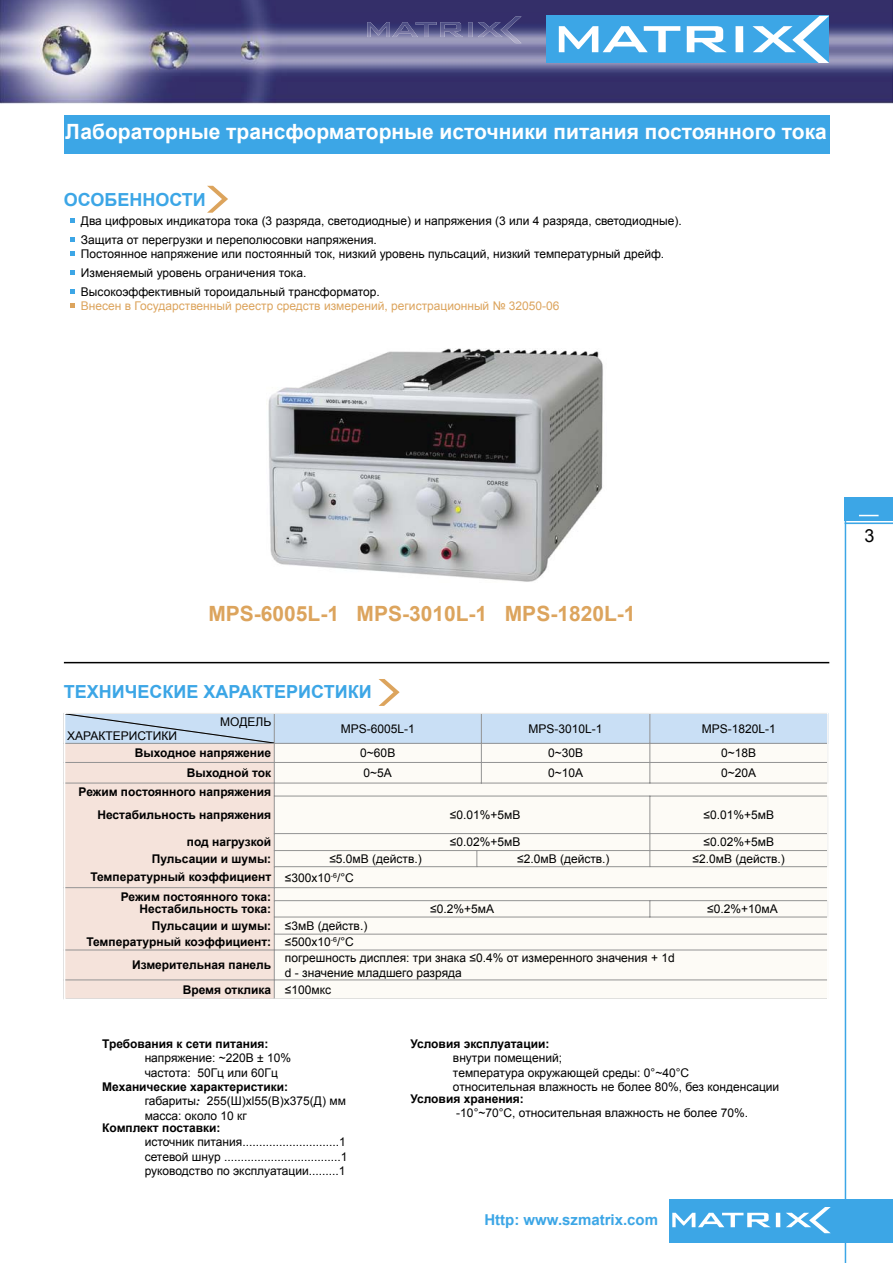
<style>
.page{position:relative;width:893px;height:1263px;background:#fff}
.page>*{position:absolute;margin:0;border:0;box-sizing:border-box;transform-origin:0 0}
.t1{font:700 21px "Arial";color:#fff}
.t2{font:700 21px "Arial";color:#dca45d}
.t3{font:700 18px "Arial";color:#3ca6e6}
.t4{font:18px "Arial";color:#000}
.t5{font:700 15px "Arial";color:#3ca6e6}
.t6{font:12px/14.4px "Arial";color:#000}
.t7{font:700 12px/23.1px "Arial";color:#000}
.t8{font:12px "Arial";color:#dca45d}
.s1{font-weight:400}
.s2{font-weight:700}
.s3{font-family:"Times New Roman";font-weight:700;font-style:italic}
</style>
<div class="page">
<hr style="left:845px;top:497px;width:1px;height:766px;background:#3ca6e6">
<div style="left:845px;top:497px;width:48px;height:24px;background:#3ca6e6"></div>
<hr style="left:845px;top:523px;width:48px;height:1px;background:#3ca6e6">
<svg style="left:859px;top:515px;width:20px;height:1px"></svg>
<div style="left:669px;top:1199px;width:224px;height:43px;background:#3ca6e6"></div>
<svg style="left:672px;top:1213px;width:98px;height:14px"></svg>
<hr style="left:776px;top:1213px;width:4px;height:14px;background:#fff">
<svg style="left:786px;top:1207px;width:45px;height:26px"></svg>
<div style="left:65px;top:713px;width:763px;height:286px;background:#fdfbf6"></div>
<div style="left:65px;top:713px;width:209px;height:286px;background:#f5e3db"></div>
<div style="left:65px;top:713px;width:763px;height:30px;background:#c9dff5"></div>
<img style="left:0;top:0;width:893px;height:104px">
<div style="left:546px;top:16px;width:283px;height:47px;background:#3ca6e6"></div>
<svg style="left:559px;top:26px;width:121px;height:26px"></svg>
<svg style="left:687px;top:26px;width:39px;height:26px"></svg>
<div style="left:735px;top:26px;width:8px;height:26px;background:#fff"></div>
<svg style="left:752px;top:16px;width:77px;height:47px"></svg>
<div style="left:64px;top:115px;width:765px;height:38px;background:#3ca6e6"></div>
<img style="left:367px;top:22px;width:23px;height:15px">
<img style="left:392px;top:22px;width:24px;height:15px">
<img style="left:416px;top:22px;width:21px;height:15px">
<img style="left:440px;top:22px;width:23px;height:15px">
<img style="left:468px;top:22px;width:4px;height:15px">
<img style="left:478px;top:22px;width:22px;height:15px">
<img style="left:500px;top:16px;width:21px;height:27px">
<svg style="left:207px;top:186px;width:21px;height:27px"></svg>
<svg style="left:70px;top:219px;width:4px;height:4px"></svg>
<svg style="left:70px;top:237px;width:4px;height:4px"></svg>
<svg style="left:70px;top:251px;width:4px;height:5px"></svg>
<svg style="left:70px;top:270px;width:4px;height:5px"></svg>
<svg style="left:70px;top:290px;width:4px;height:4px"></svg>
<hr style="left:64px;top:662px;width:765px;height:1px;background:#000">
<svg style="left:70px;top:304px;width:4px;height:4px"></svg>
<svg style="left:379px;top:679px;width:21px;height:27px"></svg>
<img style="left:268px;top:349px;width:335px;height:233px">
<hr style="left:481px;top:713px;width:1px;height:30px;background:#939393">
<hr style="left:649px;top:713px;width:1px;height:30px;background:#939393">
<hr style="left:275px;top:743px;width:202px;height:1px;background:#939393">
<hr style="left:482px;top:743px;width:168px;height:1px;background:#939393">
<hr style="left:650px;top:743px;width:178px;height:1px;background:#939393">
<hr style="left:275px;top:762px;width:202px;height:1px;background:#939393">
<hr style="left:482px;top:762px;width:168px;height:1px;background:#939393">
<hr style="left:650px;top:762px;width:178px;height:1px;background:#939393">
<svg style="left:649px;top:744px;width:1px;height:40px"></svg>
<hr style="left:275px;top:783px;width:202px;height:1px;background:#939393">
<svg style="left:477px;top:743px;width:5px;height:41px"></svg>
<hr style="left:482px;top:783px;width:167px;height:1px;background:#939393">
<hr style="left:650px;top:783px;width:178px;height:1px;background:#939393">
<hr style="left:274px;top:796px;width:203px;height:1px;background:#939393">
<hr style="left:274px;top:796px;width:1px;height:37px;background:#939393">
<hr style="left:481px;top:796px;width:168px;height:1px;background:#939393">
<hr style="left:650px;top:796px;width:178px;height:1px;background:#939393">
<hr style="left:649px;top:796px;width:1px;height:37px;background:#939393">
<hr style="left:274px;top:833px;width:203px;height:1px;background:#939393">
<hr style="left:481px;top:833px;width:169px;height:1px;background:#939393">
<hr style="left:650px;top:833px;width:178px;height:1px;background:#939393">
<hr style="left:274px;top:850px;width:202px;height:1px;background:#939393">
<hr style="left:481px;top:850px;width:169px;height:1px;background:#939393">
<hr style="left:650px;top:850px;width:178px;height:1px;background:#939393">
<svg style="left:649px;top:834px;width:1px;height:33px"></svg>
<hr style="left:274px;top:866px;width:202px;height:1px;background:#939393">
<svg style="left:476px;top:850px;width:5px;height:17px"></svg>
<hr style="left:481px;top:866px;width:168px;height:1px;background:#939393">
<hr style="left:650px;top:866px;width:178px;height:1px;background:#939393">
<hr style="left:64px;top:887px;width:211px;height:1px;background:#939393">
<hr style="left:275px;top:887px;width:202px;height:1px;background:#939393">
<hr style="left:481px;top:887px;width:169px;height:1px;background:#939393">
<hr style="left:650px;top:887px;width:178px;height:1px;background:#939393">
<hr style="left:274px;top:900px;width:203px;height:1px;background:#939393">
<hr style="left:481px;top:900px;width:168px;height:1px;background:#939393">
<hr style="left:650px;top:900px;width:178px;height:1px;background:#939393">
<svg style="left:649px;top:900px;width:1px;height:18px"></svg>
<hr style="left:274px;top:917px;width:203px;height:1px;background:#939393">
<hr style="left:481px;top:917px;width:168px;height:1px;background:#939393">
<hr style="left:650px;top:917px;width:178px;height:1px;background:#939393">
<hr style="left:274px;top:934px;width:203px;height:1px;background:#939393">
<hr style="left:481px;top:934px;width:169px;height:1px;background:#939393">
<hr style="left:650px;top:934px;width:178px;height:1px;background:#939393">
<hr style="left:64px;top:950px;width:211px;height:1px;background:#939393">
<hr style="left:275px;top:950px;width:202px;height:1px;background:#939393">
<hr style="left:481px;top:950px;width:169px;height:1px;background:#939393">
<hr style="left:650px;top:950px;width:178px;height:1px;background:#939393">
<hr style="left:64px;top:979px;width:211px;height:1px;background:#939393">
<hr style="left:275px;top:979px;width:202px;height:1px;background:#939393">
<svg style="left:274px;top:834px;width:1px;height:163px"></svg>
<hr style="left:481px;top:979px;width:169px;height:1px;background:#939393">
<hr style="left:650px;top:979px;width:178px;height:1px;background:#939393">
<svg style="left:63px;top:713px;width:212px;height:84px"></svg>
<div style="left:64px;top:712px;width:765px;height:288px;border:2px solid #fff"></div>
<h1 class="t1" style="left:65px;top:118px;width:763px">Лабораторные трансформаторные источники питания постоянного тока</h1>
<h2 class="t3" style="left:64px;top:188px;width:143px">ОСОБЕННОСТИ</h2>
<p class="t6" style="left:81px;top:211px;width:602px;line-height:18.9px">Два цифровых индикатора тока (3 разряда, светодиодные) и напряжения (3 или 4 разряда, светодиодные).<br>Защита от перегрузки и переполюсовки напряжения.</p>
<p class="t6" style="left:81px;top:245px;width:585px;line-height:18.9px">Постоянное напряжение или постоянный ток, низкий уровень пульсаций, низкий температурный дрейф.<br>Изменяемый уровень ограничения тока.<br>Высокоэффективный тороидальный трансформатор.</p>
<p class="t8" style="left:81px;top:298px;width:480px">Внесен в Государственный реестр средств измерений, регистрационный No 32050-06</p>
<h1 class="t2" style="left:208px;top:600px;width:429px">MPS-6005L-1 MPS-3010L-1 MPS-1820L-1</h1>
<h2 class="t3" style="left:64px;top:679px;width:309px">ТЕХНИЧЕСКИЕ ХАРАКТЕРИСТИКИ</h2>
<p class="t6" style="left:67px;top:729px;width:112px">ХАРАКТЕРИСТИКИ</p>
<p class="t6" style="left:220px;top:714px;width:52px">МОДЕЛЬ</p>
<p class="t6" style="left:341px;top:721px;width:76px">MPS-6005L-1</p>
<p class="t6" style="left:529px;top:721px;width:76px">MPS-3010L-1</p>
<p class="t6" style="left:702px;top:721px;width:76px">MPS-1820L-1</p>
<p class="t7" style="left:135px;top:742px;width:138px">Выходное напряжение</p>
<p class="t6" style="left:360px;top:746px;width:37px">0~60В</p>
<p class="t6" style="left:548px;top:746px;width:37px">0~30В</p>
<p class="t6" style="left:721px;top:746px;width:37px">0~18В</p>
<p class="t7" style="left:187px;top:762px;width:86px">Выходной ток</p>
<p class="t6" style="left:364px;top:766px;width:30px">0~5А</p>
<p class="t6" style="left:548px;top:766px;width:37px">0~10А</p>
<p class="t6" style="left:721px;top:766px;width:37px">0~20А</p>
<p class="t7" style="left:79px;top:781px;width:194px;text-align:right">Режим постоянного напряжения<br>Нестабильность напряжения</p>
<p class="t6" style="left:450px;top:808px;width:72px">≤0.01%+5мВ</p>
<p class="t6" style="left:703px;top:808px;width:72px">≤0.01%+5мВ</p>
<p class="t7" style="left:187px;top:831px;width:86px">под нагрузкой</p>
<p class="t6" style="left:450px;top:835px;width:72px">≤0.02%+5мВ</p>
<p class="t6" style="left:703px;top:835px;width:72px">≤0.02%+5мВ</p>
<p class="t7" style="left:152px;top:848px;width:121px">Пульсации и шумы:</p>
<p class="t6" style="left:329px;top:852px;width:94px">≤5.0мВ (действ.)</p>
<p class="t6" style="left:517px;top:852px;width:94px">≤2.0мВ (действ.)</p>
<p class="t6" style="left:692px;top:852px;width:94px">≤2.0мВ (действ.)</p>
<p class="t7" style="left:121px;top:868px;width:234px;line-height:19.4px;text-indent:-30px">Температурный коэффициент <span class="s1">≤300х10</span><sup>-6</sup><span class="s1">/°C<br></span>Режим постоянного тока:</p>
<p class="t7" style="left:140px;top:898px;width:133px">Нестабильность тока:</p>
<p class="t6" style="left:430px;top:902px;width:65px">≤0.2%+5мА</p>
<p class="t6" style="left:707px;top:902px;width:72px">≤0.2%+10мА</p>
<p class="t7" style="left:86px;top:918px;width:282px;line-height:16.4px;text-indent:65px">Пульсации и шумы: <span class="s1">≤3мВ (действ.)<br></span>Температурный коэффициент: <span class="s1">≤500х10</span><sup>-6</sup><span class="s1">/°C</span></p>
<p class="t7" style="left:132px;top:954px;width:141px">Измерительная панель</p>
<p class="t6" style="left:285px;top:951px;width:391px">погрешность дисплея: три знака ≤0.4% от измеренного значения + 1d d - значение младшего разряда</p>
<p class="t7" style="left:183px;top:978px;width:150px">Время отклика <span class="s1">≤100мкс</span></p>
<p class="t7" style="left:102px;top:1032px;width:168px">Требования к сети питания:</p>
<p class="t6" style="left:145px;top:1051px;width:148px">напряжение: ~220В ± 10% частота: 50Гц или 60Гц</p>
<p class="t6" style="left:145px;top:1080px;width:203px;text-indent:-43px"><span class="s2">Механические характеристики: </span>габариты<span class="s3">:</span> 255(Ш)xl55(В)x375(Д) мм масса: около 10 кг</p>
<p class="t7" style="left:102px;top:1116px;width:120px">Комплект поставки:</p>
<p class="t6" style="left:145px;top:1135px;width:204px">источник питания.............................1 сетевой шнур ...................................1 руководство по эксплуатации.........1</p>
<p class="t7" style="left:410px;top:1032px;width:140px">Условия эксплуатации:</p>
<p class="t6" style="left:453px;top:1051px;width:328px">внутри помещений;<br>температура окружающей среды: 0°~40°C<br>относительная влажность не более 80%, без конденсации</p>
<p class="t7" style="left:410px;top:1087px;width:115px">Условия хранения:</p>
<p class="t6" style="left:456px;top:1106px;width:293px">-10°~70°C, относительная влажность не более 70%.</p>
<p class="t5" style="left:484px;top:1210px;width:175px">Http: www.szmatrix.com</p>
<h2 class="t4" style="left:864px;top:524px;width:12px">3</h2>
</div>
